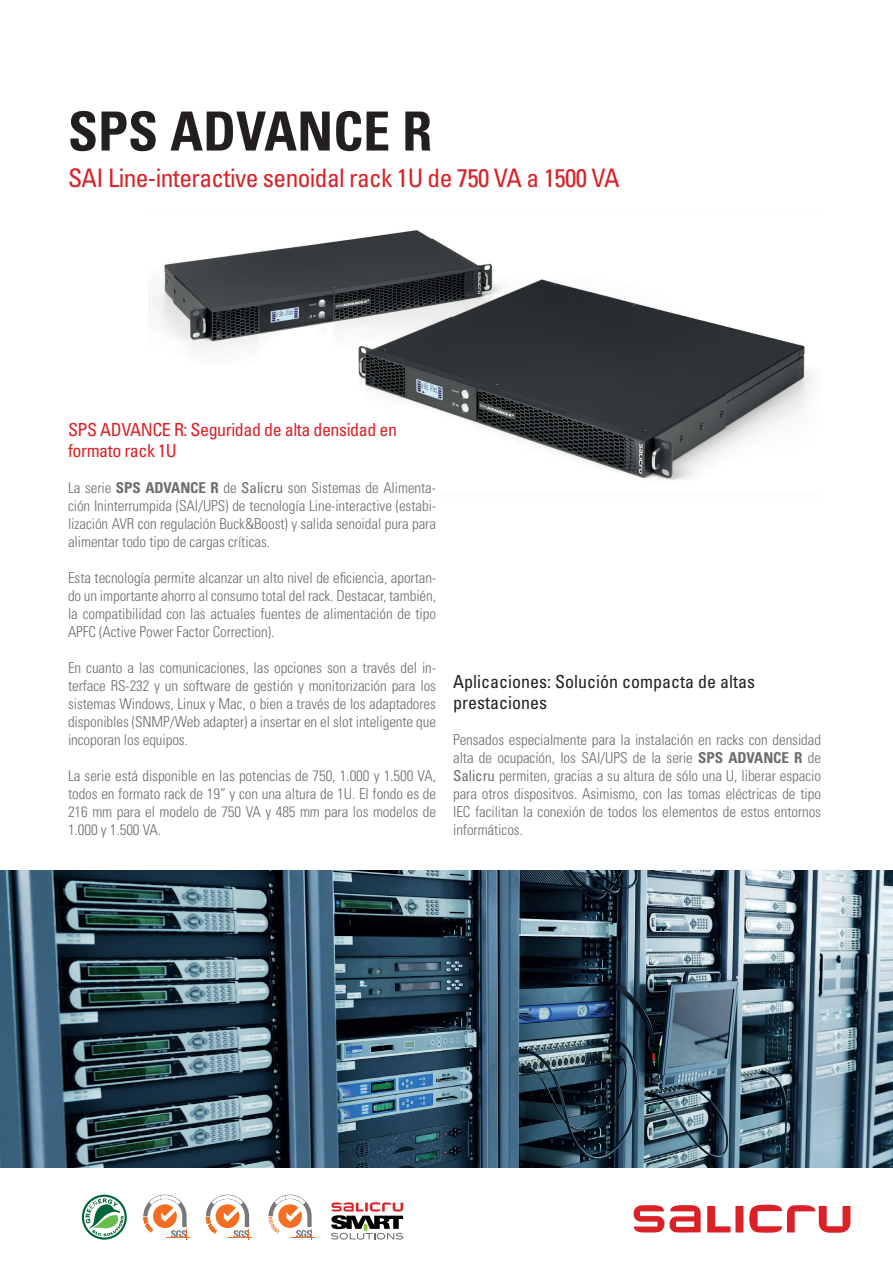
<style>
.page{position:relative;width:893px;height:1263px;background:#fff}
.page>*{position:absolute;margin:0;border:0;box-sizing:border-box;transform-origin:0 0}
.t1{font:700 condensed 54px "Univers LT Std";color:#231f20}
.t2{font:condensed 25.5px "Univers LT Std";letter-spacing:-.025em;color:#da2128}
.t3{font:condensed 18px/21px "Univers LT Std";letter-spacing:-.025em;color:#da2128}
.t4{font:condensed 18px/21px "Univers LT Std";color:#231f20}
.t5{font:300 condensed 15px/18px "Univers LT Std";letter-spacing:-.005em;color:#6c6d70;text-align:justify}
.s1{font-weight:700}
.s2{font-weight:400}
</style>
<div class="page">
<svg style="left:634px;top:1204px;width:217px;height:29px"></svg>
<img style="left:0;top:871px;width:893px;height:297px">
<img style="left:149px;top:230px;width:663px;height:250px">
<svg style="left:82px;top:1195px;width:45px;height:44px"></svg>
<svg style="left:143px;top:1195px;width:46px;height:44px"></svg>
<svg style="left:206px;top:1195px;width:46px;height:44px"></svg>
<svg style="left:268px;top:1195px;width:46px;height:44px"></svg>
<svg style="left:331px;top:1202px;width:72px;height:37px"></svg>
<h1 class="t1" style="left:68px;top:98px;width:366px">SPS ADVANCE R</h1>
<h2 class="t2" style="left:68px;top:162px;width:553px">SAI Line-interactive senoidal rack 1U de 750 VA a 1500 VA</h2>
<p class="t3" style="left:68px;top:418px;width:330px">SPS ADVANCE R: Seguridad de alta densidad en formato rack 1U</p>
<p class="t5" style="left:68px;top:478px;width:370px">La serie <span class="s1">SPS ADVANCE R</span> de <span class="s2">Salicru</span> son Sistemas de Alimenta&shy;ción Ininterrumpida (SAI/UPS) de tecnología Line-interactive (estabi&shy;lización AVR con regulación Buck&amp;Boost) y salida senoidal pura para alimentar todo tipo de cargas críticas.</p>
<p class="t5" style="left:68px;top:568px;width:370px">Esta tecnología permite alcanzar un alto nivel de eficiencia, aportan&shy;do un importante ahorro al consumo total del rack. Destacar, también, la compatibilidad con las actuales fuentes de alimentación de tipo APFC (Active Power Factor Correction).</p>
<p class="t5" style="left:68px;top:658px;width:370px">En cuanto a las comunicaciones, las opciones son a través del in&shy;terface RS-232 y un software de gestión y monitorización para los sistemas Windows, Linux y Mac, o bien a través de los adaptadores disponibles (SNMP/Web adapter) a insertar en el slot inteligente que incoporan los equipos.</p>
<p class="t5" style="left:68px;top:766px;width:370px">La serie está disponible en las potencias de 750, 1.000 y 1.500 VA, todos en formato rack de 19” y con una altura de 1U. El fondo es de 216 mm para el modelo de 750 VA y 485 mm para los modelos de 1.000 y 1.500 VA.</p>
<p class="t4" style="left:453px;top:670px;width:303px">Aplicaciones: Solución compacta de altas prestaciones</p>
<p class="t5" style="left:453px;top:730px;width:370px">Pensados especialmente para la instalación en racks con densidad alta de ocupación, los SAI/UPS de la serie <span class="s1">SPS ADVANCE R</span> de <span class="s2">Salicru</span> permiten, gracias a su altura de sólo una U, liberar espacio para otros dispositvos. Asimismo, con las tomas eléctricas de tipo IEC facilitan la conexión de todos los elementos de estos entornos informáticos.</p>
</div>
